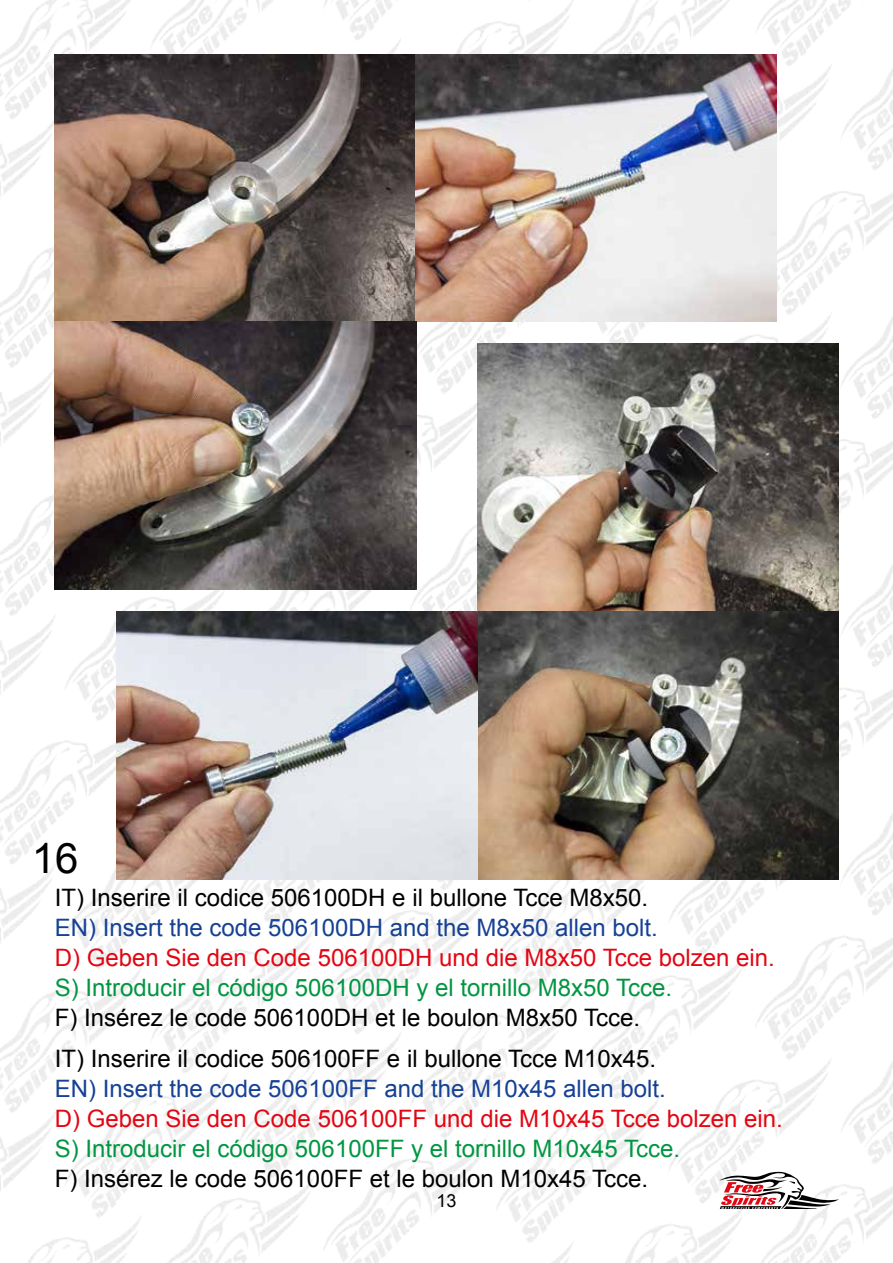
<style>
.page{position:relative;width:893px;height:1263px;background:#fff}
.page>*{position:absolute;margin:0;border:0;box-sizing:border-box;transform-origin:0 0}
.t1{font:42px "Arial";color:#000}
.t2{font:24px/40.3px "Arial";color:#000}
.t3{font:24px "Arial";color:#e30613}
.t4{font:24px "Arial";color:#009641}
.t5{font:24px "Arial";color:#164194}
.t6{font:18px "Arial";color:#000}
</style>
<div class="page">
<img style="left:0;top:0;width:893px;height:1262px">
<svg style="left:719px;top:1172px;width:120px;height:37px"></svg>
<img style="left:477px;top:344px;width:362px;height:535px">
<img style="left:116px;top:611px;width:361px;height:268px">
<img style="left:54px;top:54px;width:723px;height:268px">
<img style="left:55px;top:322px;width:361px;height:268px">
<h1 class="t1" style="left:32px;top:831px;width:48px">16</h1>
<p class="t2" style="left:55px;top:878px;width:595px">IT) Inserire il codice 506100DH e il bullone Tcce M8x50.</p>
<p class="t5" style="left:55px;top:912px;width:604px">EN) Insert the code 506100DH and the M8x50 allen bolt.</p>
<p class="t3" style="left:55px;top:942px;width:722px">D) Geben Sie den Code 506100DH und die M8x50 Tcce bolzen ein.</p>
<p class="t4" style="left:55px;top:972px;width:619px">S) Introducir el código 506100DH y el tornillo M8x50 Tcce.</p>
<p class="t2" style="left:55px;top:998px;width:603px">F) Insérez le code 506100DH et le boulon M8x50 Tcce.<br>IT) Inserire il codice 506100FF e il bullone Tcce M10x45.</p>
<p class="t5" style="left:55px;top:1072px;width:612px">EN) Insert the code 506100FF and the M10x45 allen bolt.</p>
<p class="t3" style="left:55px;top:1102px;width:730px">D) Geben Sie den Code 506100FF und die M10x45 Tcce bolzen ein.</p>
<p class="t4" style="left:55px;top:1132px;width:627px">S) Introducir el código 506100FF y el tornillo M10x45 Tcce.</p>
<p class="t2" style="left:55px;top:1158px;width:595px">F) Insérez le code 506100FF et le boulon M10x45 Tcce.</p>
<p class="t6" style="left:436px;top:1189px;width:22px">13</p>
</div>
